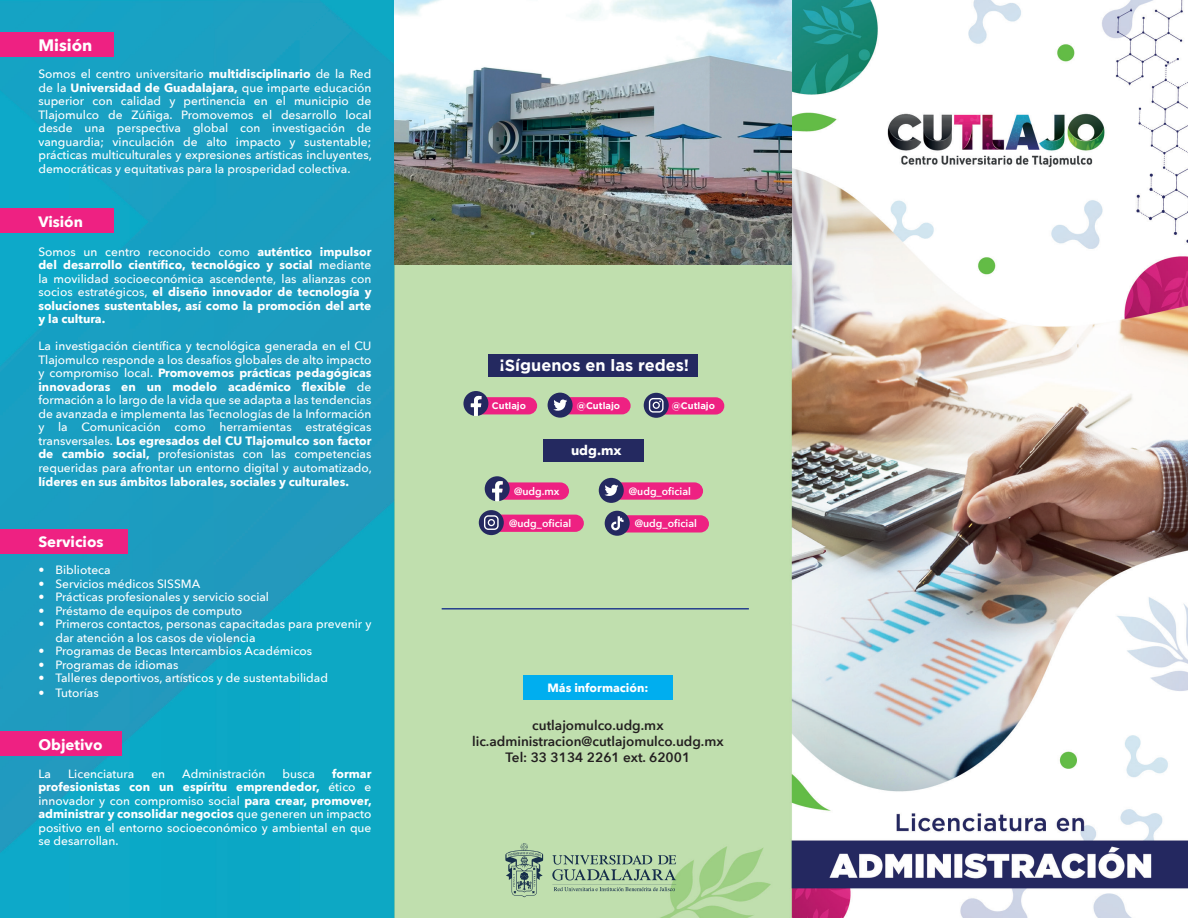
<style>
.page{position:relative;width:1188px;height:918px;background:#fff}
.page>*{position:absolute;margin:0;border:0;box-sizing:border-box;transform-origin:0 0}
.t1{font:700 16.5px "Avenir Next";color:#fff}
.t2{font:700 16.35px "Gotham";color:#fff}
.t3{font:700 15px "Avenir Next";color:#fff}
.t4{font:600 13.5px/16.2px "Avenir Next";color:#231f20;text-align:center}
.t5{font:700 13.5px "Avenir Next";color:#fff}
.t6{font:500 12px/13.5px "Avenir Next";color:#fff;text-align:justify}
.t7{font:700 12px/13.5px "Avenir Next";color:#fff;text-align:justify}
.t8{font:600 10.5px "Avenir Next";color:#fff}
.t9{font:700 9.45px "Gotham";color:#fff}
.s1{font-weight:700}
.s2{font-weight:500}
</style>
<div class="page">
<img style="left:0;top:0;width:1188px;height:918px">
<div style="left:0;top:732px;width:121px;height:24px;background:#ee2182"></div>
<div style="left:523px;top:675px;width:150px;height:24px;background:#00aeef"></div>
<div style="left:0;top:530px;width:128px;height:24px;background:#ee2182"></div>
<div style="left:0;top:33px;width:114px;height:24px;background:#ee2182"></div>
<div style="left:0;top:208px;width:114px;height:24px;background:#ee2182"></div>
<svg style="left:505px;top:843px;width:38px;height:54px;background:#92af93"></svg>
<svg style="left:552px;top:855px;width:124px;height:36px;background:#9cba98"></svg>
<div style="left:489px;top:354px;width:209px;height:23px;background:#242960"></div>
<svg style="left:463px;top:391px;width:74px;height:25px;background:#b8668f"></svg>
<div style="left:548px;top:393px;width:25px;height:25px;background:#242960;border-radius:50%"></div>
<svg style="left:553px;top:397px;width:78px;height:17px"></svg>
<div style="left:644px;top:393px;width:25px;height:25px;background:#242960;border-radius:50%"></div>
<svg style="left:649px;top:397px;width:75px;height:18px"></svg>
<div style="left:544px;top:439px;width:100px;height:23px;background:#242960"></div>
<svg style="left:485px;top:476px;width:84px;height:25px;background:#be648f"></svg>
<div style="left:599px;top:478px;width:25px;height:25px;background:#242960;border-radius:50%"></div>
<svg style="left:605px;top:482px;width:98px;height:18px;background:#d33786"></svg>
<div style="left:479px;top:510px;width:25px;height:25px;background:#242960;border-radius:50%"></div>
<svg style="left:484px;top:515px;width:100px;height:17px;background:#d23284"></svg>
<div style="left:605px;top:511px;width:25px;height:25px;background:#242960;border-radius:50%"></div>
<svg style="left:611px;top:515px;width:98px;height:18px;background:#d03584"></svg>
<hr style="left:442px;top:608px;width:307px;height:2px;background:#253f8e">
<img style="left:394px;top:0;width:397px;height:265px">
<h1 class="t1" style="left:38px;top:30px;width:55px">Misión</h1>
<p class="t6" style="left:38px;top:67px;width:335px">Somos el centro universitario <span class="s1">multidisciplinario</span> de la Red de la <span class="s1">Universidad de Guadalajara,</span> que imparte educación superior con calidad y pertinencia en el municipio de Tlajomulco de Zúñiga. Promovemos el desarrollo local desde una perspectiva global con investigación de vanguardia; vinculación de alto impacto y sustentable; prácticas multiculturales y expresiones artísticas incluyentes, democráticas y equitativas para la prosperidad colectiva.</p>
<p class="t3" style="left:38px;top:209px;width:46px">Visión</p>
<p class="t7" style="left:38px;top:245px;width:335px"><span class="s2">Somos un centro reconocido como</span> auténtico impulsor del desarrollo científico, tecnológico y social <span class="s2">mediante la movilidad socioeconómica ascendente, las alianzas con socios estratégicos,</span> el diseño innovador de tecnología y soluciones sustentables, así como la promoción del arte y la cultura.</p>
<p class="t6" style="left:38px;top:339px;width:335px">La investigación científica y tecnológica generada en el CU Tlajomulco responde a los desafíos globales de alto impacto y compromiso local. <span class="s1">Promovemos prácticas pedagógicas innovadoras en un modelo académico flexible</span> de formación a lo largo de la vida que se adapta a las tendencias de avanzada e implementa las Tecnologías de la Información y la Comunicación como herramientas estratégicas transversales. <span class="s1">Los egresados del CU Tlajomulco son factor de cambio social,</span> profesionistas con las competencias requeridas para afrontar un entorno digital y automatizado,</p>
<p class="t7" style="left:38px;top:475px;width:312px">líderes en sus ámbitos laborales, sociales y culturales.</p>
<p class="t3" style="left:38px;top:529px;width:67px">Servicios</p>
<p class="t6" style="left:38px;top:563px;width:74px">• Biblioteca</p>
<p class="t6" style="left:38px;top:576px;width:163px">• Servicios médicos SISSMA</p>
<p class="t6" style="left:38px;top:590px;width:232px">• Prácticas profesionales y servicio social</p>
<p class="t6" style="left:38px;top:603px;width:205px">• Préstamo de equipos de computo</p>
<p class="t6" style="left:55px;top:617px;width:318px;text-indent:-17px">• Primeros contactos, personas capacitadas para prevenir y dar atención a los casos de violencia</p>
<p class="t6" style="left:38px;top:644px;width:275px">• Programas de Becas Intercambios Académicos</p>
<p class="t6" style="left:38px;top:657px;width:141px">• Programas de idiomas</p>
<p class="t6" style="left:38px;top:671px;width:291px">• Talleres deportivos, artísticos y de sustentabilidad</p>
<p class="t6" style="left:38px;top:685px;width:62px">• Tutorías</p>
<p class="t3" style="left:38px;top:732px;width:66px">Objetivo</p>
<p class="t6" style="left:38px;top:766px;width:14px">La</p>
<p class="t6" style="left:68px;top:766px;width:68px">Licenciatura</p>
<p class="t6" style="left:151px;top:766px;width:15px">en</p>
<p class="t6" style="left:182px;top:766px;width:85px">Administración</p>
<p class="t6" style="left:283px;top:766px;width:34px">busca</p>
<p class="t6" style="left:38px;top:766px;width:335px;text-indent:294px"><span class="s1">formar profesionistas con un espíritu emprendedor,</span> ético e innovador y con compromiso social <span class="s1">para crear, promover, administrar y consolidar negocios</span> que generen un impacto positivo en el entorno socioeconómico y ambiental en que se desarrollan.</p>
<h2 class="t2" style="left:500px;top:355px;width:191px">¡Síguenos en las redes!</h2>
<p class="t9" style="left:492px;top:400px;width:36px">Cutlajo</p>
<p class="t9" style="left:577px;top:400px;width:45px">@Cutlajo</p>
<p class="t9" style="left:672px;top:400px;width:45px">@Cutlajo</p>
<p class="t5" style="left:571px;top:438px;width:52px">udg.mx</p>
<p class="t8" style="left:514px;top:482px;width:47px">@udg.mx</p>
<p class="t8" style="left:629px;top:482px;width:64px">@udg_oficial</p>
<p class="t8" style="left:509px;top:515px;width:64px">@udg_oficial</p>
<p class="t8" style="left:635px;top:515px;width:64px">@udg_oficial</p>
<p class="t7" style="left:547px;top:681px;width:102px">Más información:</p>
<p class="t4" style="left:472px;top:716px;width:253px">cutlajomulco.udg.mx lic.administracion@cutlajomulco.udg.mx<br>Tel: 33 3134 2261 ext. 62001</p>
</div>
